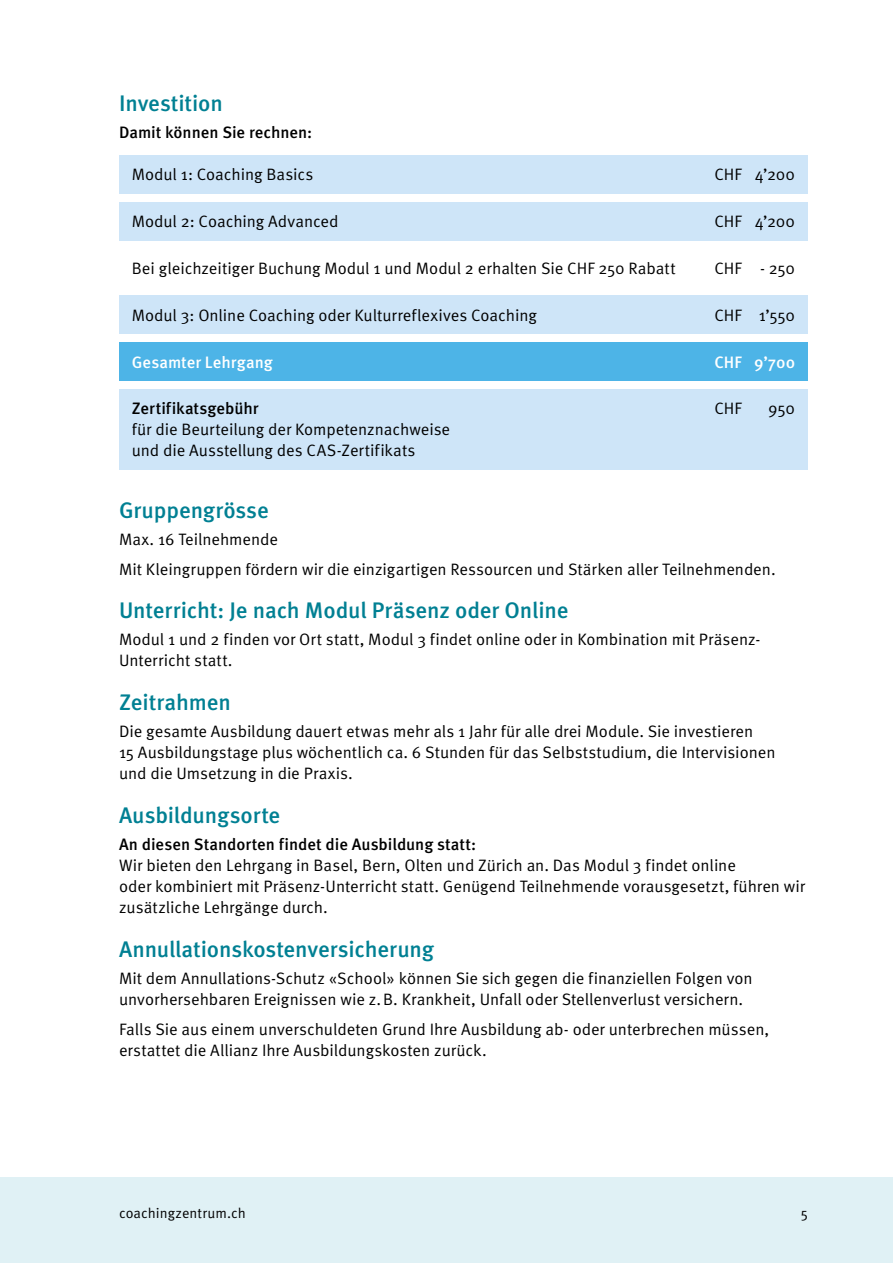
<style>
.page{position:relative;width:893px;height:1263px;background:#fff}
.page>*{position:absolute;margin:0;border:0;box-sizing:border-box;transform-origin:0 0}
.Titel_2{font:500 22.5px "Meta Pro";letter-spacing:-.01em;color:#008093}
.Text_ohne_Abstand{font:16.5px/21px "Meta Pro Norm";letter-spacing:-.005em;color:#000}
.Text_mit_Abstand{font:16.5px/21px "Meta Pro Norm";letter-spacing:-.005em;color:#000}
.Text_Auszeichnung_ohne_Abstand{font:500 16.5px "Meta Pro";color:#000}
.Text_Auszeichnung_ohne_Abstand-2{font:16.5px/21px "Meta Pro Norm";letter-spacing:-.005em;color:#000}
.Text_ohne_Abstand-2{font:500 16.5px "Meta Pro";color:#fff}
.t1{font:14.25px "Meta Pro Norm";color:#000}
</style>
<div class="page">
<div style="left:0;top:1178px;width:893px;height:85px;background:#e0f1f5"></div>
<div style="left:119px;top:155px;width:689px;height:38px;background:#cee5f8"></div>
<div style="left:119px;top:202px;width:689px;height:38px;background:#cee5f8"></div>
<div style="left:119px;top:296px;width:689px;height:38px;background:#cee5f8"></div>
<div style="left:119px;top:342px;width:689px;height:39px;background:#4db4e7"></div>
<div style="left:119px;top:389px;width:689px;height:81px;background:#cee5f8"></div>
<p class="Titel_2" style="left:119px;top:85px;width:105px">Investition</p>
<p class="Text_Auszeichnung_ohne_Abstand" style="left:119px;top:119px;width:195px">Damit können Sie rechnen:</p>
<p class="Text_ohne_Abstand" style="left:132px;top:163px;width:183px">Modul 1: Coaching Basics</p>
<p class="Text_ohne_Abstand" style="left:714px;top:163px;width:82px">CHF 4’200</p>
<p class="Text_ohne_Abstand" style="left:132px;top:210px;width:208px">Modul 2: Coaching Advanced</p>
<p class="Text_ohne_Abstand" style="left:714px;top:210px;width:82px">CHF 4’200</p>
<p class="Text_ohne_Abstand" style="left:132px;top:257px;width:545px">Bei gleichzeitiger Buchung Modul 1 und Modul 2 erhalten Sie CHF 250 Rabatt</p>
<p class="Text_ohne_Abstand" style="left:714px;top:257px;width:82px">CHF - 250</p>
<p class="Text_ohne_Abstand" style="left:132px;top:303px;width:407px">Modul 3: Online Coaching oder Kulturreflexives Coaching</p>
<p class="Text_ohne_Abstand" style="left:714px;top:303px;width:82px">CHF 1’550</p>
<p class="Text_ohne_Abstand-2" style="left:132px;top:349px;width:143px">Gesamter Lehrgang</p>
<p class="Text_ohne_Abstand-2" style="left:714px;top:349px;width:82px">CHF 9’700</p>
<p class="Text_Auszeichnung_ohne_Abstand" style="left:132px;top:396px;width:128px">Zertifikatsgebühr</p>
<p class="Text_Auszeichnung_ohne_Abstand-2" style="left:714px;top:397px;width:29px">CHF</p>
<p class="Text_Auszeichnung_ohne_Abstand-2" style="left:768px;top:397px;width:29px">950</p>
<p class="Text_Auszeichnung_ohne_Abstand-2" style="left:132px;top:418px;width:320px">für die Beurteilung der Kompetenznachweise und die Ausstellung des CAS-Zertifikats</p>
<p class="Titel_2" style="left:119px;top:492px;width:151px">Gruppengrösse</p>
<p class="Text_mit_Abstand" style="left:119px;top:528px;width:161px">Max. 16 Teilnehmende</p>
<p class="Text_ohne_Abstand" style="left:119px;top:557px;width:658px">Mit Kleingruppen fördern wir die einzigartigen Ressourcen und Stärken aller Teilnehmenden.</p>
<p class="Titel_2" style="left:119px;top:593px;width:451px">Unterricht: Je nach Modul Präsenz oder Online</p>
<p class="Text_ohne_Abstand" style="left:119px;top:628px;width:643px">Modul 1 und 2 finden vor Ort statt, Modul 3 findet online oder in Kombination mit Präsenz-<br>Unterricht statt.</p>
<p class="Titel_2" style="left:119px;top:685px;width:113px">Zeitrahmen</p>
<p class="Text_ohne_Abstand" style="left:119px;top:720px;width:658px">Die gesamte Ausbildung dauert etwas mehr als 1 Jahr für alle drei Module. Sie investieren<br>15 Ausbildungstage plus wöchentlich ca. 6 Stunden für das Selbststudium, die Intervisionen und die Umsetzung in die Praxis.</p>
<p class="Titel_2" style="left:119px;top:798px;width:163px">Ausbildungsorte</p>
<p class="Text_Auszeichnung_ohne_Abstand" style="left:119px;top:832px;width:359px">An diesen Standorten findet die Ausbildung statt:</p>
<p class="Text_ohne_Abstand" style="left:119px;top:854px;width:688px">Wir bieten den Lehrgang in Basel, Bern, Olten und Zürich an. Das Modul 3 findet online<br>oder kombiniert mit Präsenz-Unterricht statt. Genügend Teilnehmende vorausgesetzt, führen wir zusätzliche Lehrgänge durch.</p>
<p class="Titel_2" style="left:119px;top:931px;width:316px">Annullationskostenversicherung</p>
<p class="Text_mit_Abstand" style="left:119px;top:967px;width:635px">Mit dem Annullations-Schutz «School» können Sie sich gegen die finanziellen Folgen von unvorhersehbaren Ereignissen wie z.B. Krankheit, Unfall oder Stellenverlust versichern.</p>
<p class="Text_ohne_Abstand" style="left:119px;top:1017px;width:652px">Falls Sie aus einem unverschuldeten Grund Ihre Ausbildung ab- oder unterbrechen müssen, erstattet die Allianz Ihre Ausbildungskosten zurück.</p>
<p class="t1" style="left:119px;top:1203px;width:128px">coachingzentrum.ch</p>
<p class="t1" style="left:801px;top:1203px;width:9px">5</p>
</div>
